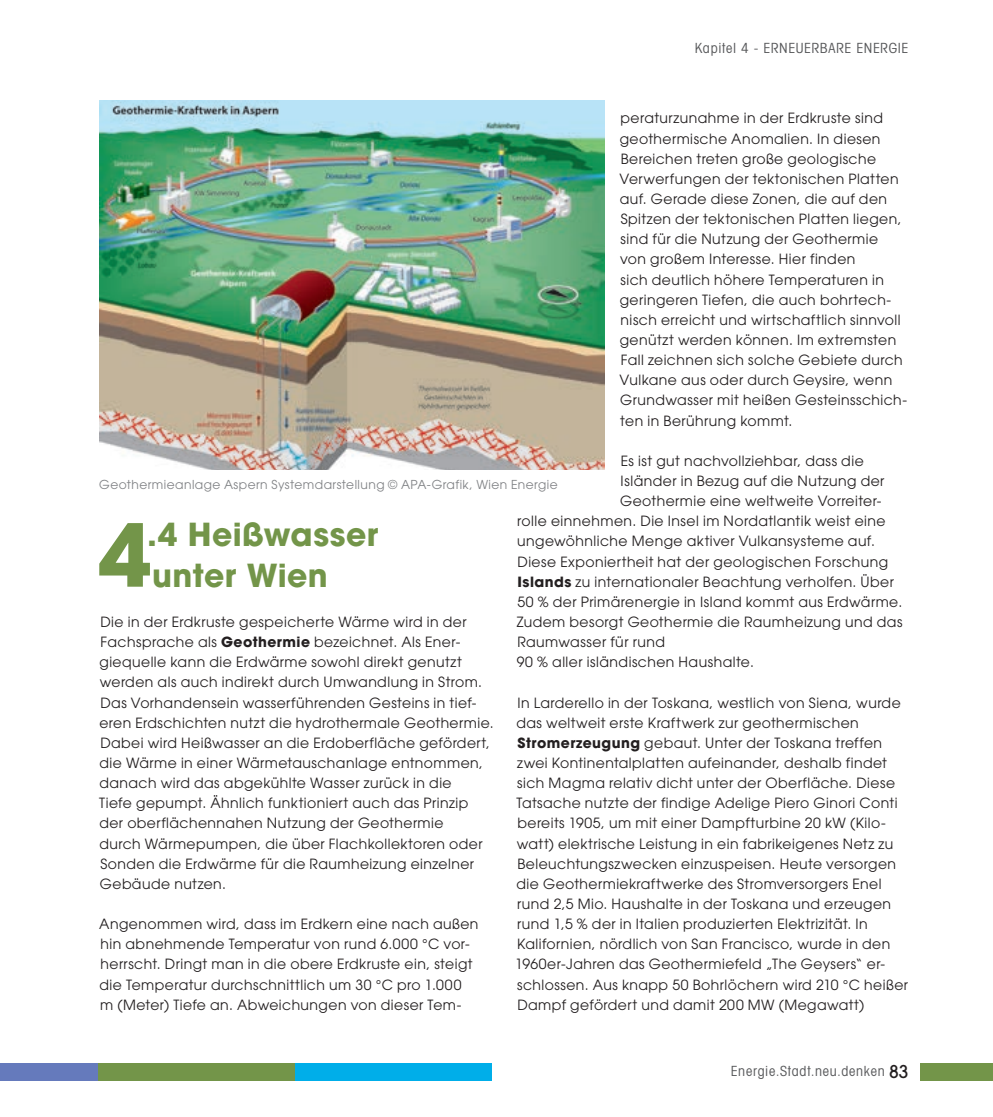
<style>
.page{position:relative;width:993px;height:1117px;background:#fff}
.page>*{position:absolute;margin:0;border:0;box-sizing:border-box;transform-origin:0 0}
.Headline{font:700 85.92px "Avant Garde";color:#739549}
.Headline-2{font:700 31.5px/40.2px "Avant Garde";letter-spacing:.015em;color:#739549}
.t1{font:14px/20.1px "Avant Garde";letter-spacing:.03em;color:#231f20}
.t2{font:condensed 14px "Avant Garde";letter-spacing:.05em;color:#57585a}
.t3{font:12.25px "Avant Garde";letter-spacing:.035em;color:#808285}
.s1{font-weight:700}
.s2{font-weight:500;font-stretch:normal;font-size:17.5px;color:#231f20}
</style>
<div class="page">
<img style="left:99px;top:101px;width:505px;height:369px">
<div style="left:919px;top:1062px;width:73px;height:18px;background:#739549"></div>
<div style="left:0;top:1062px;width:98px;height:18px;background:#657abc"></div>
<div style="left:98px;top:1062px;width:196px;height:18px;background:#739549"></div>
<div style="left:294px;top:1062px;width:197px;height:18px;background:#00aee9"></div>
<p class="t2" style="left:694px;top:40px;width:215px">Kapitel 4 - ERNEUERBARE ENERGIE</p>
<p class="t1" style="left:619px;top:108px;width:289px">peraturzunahme in der Erdkruste sind geothermische Anomalien. In diesen Bereichen treten große geologische Verwerfungen der tektonischen Platten auf. Gerade diese Zonen, die auf den Spitzen der tektonischen Platten liegen, sind für die Nutzung der Geothermie<br>von großem Interesse. Hier finden<br>sich deutlich höhere Temperaturen in geringeren Tiefen, die auch bohrtech&shy;nisch erreicht und wirtschaftlich sinnvoll genützt werden können. Im extremsten Fall zeichnen sich solche Gebiete durch Vulkane aus oder durch Geysire, wenn Grundwasser mit heißen Gesteinsschich&shy;ten in Berührung kommt.</p>
<p class="t1" style="left:620px;top:450px;width:244px">Es ist gut nachvollziehbar, dass die</p>
<p class="t1" style="left:620px;top:470px;width:265px">Isländer in Bezug auf die Nutzung der</p>
<p class="t1" style="left:620px;top:491px;width:263px">Geothermie eine weltweite Vorreiter-</p>
<p class="t1" style="left:517px;top:511px;width:369px">rolle einnehmen. Die Insel im Nordatlantik weist eine</p>
<p class="t1" style="left:517px;top:531px;width:359px">ungewöhnliche Menge aktiver Vulkansysteme auf.</p>
<p class="t1" style="left:517px;top:551px;width:372px">Diese Exponiertheit hat der geologischen Forschung</p>
<p class="t1" style="left:517px;top:571px;width:378px"><span class="s1">Islands</span> zu internationaler Beachtung verholfen. Über</p>
<p class="t1" style="left:517px;top:591px;width:386px">50 % der Primärenergie in Island kommt aus Erdwärme.</p>
<p class="t1" style="left:516px;top:611px;width:387px">Zudem besorgt Geothermie die Raumheizung und das</p>
<p class="t1" style="left:517px;top:631px;width:149px">Raumwasser für rund</p>
<p class="t1" style="left:516px;top:652px;width:238px">90 % aller isländischen Haushalte.</p>
<p class="t1" style="left:515px;top:692px;width:394px">In Larderello in der Toskana, westlich von Siena, wurde das weltweit erste Kraftwerk zur geothermischen <span class="s1">Stromerzeugung</span> gebaut. Unter der Toskana treffen zwei Kontinentalplatten aufeinander, deshalb findet sich Magma relativ dicht unter der Oberfläche. Diese Tatsache nutzte der findige Adelige Piero Ginori Conti bereits 1905, um mit einer Dampfturbine 20 kW (Kilo&shy;watt) elektrische Leistung in ein fabrikeigenes Netz zu Beleuchtungszwecken einzuspeisen. Heute versorgen die Geothermiekraftwerke des Stromversorgers Enel rund 2,5 Mio. Haushalte in der Toskana und erzeugen rund 1,5 % der in Italien produzierten Elektrizität. In Kalifornien, nördlich von San Francisco, wurde in den 1960er-Jahren das Geothermiefeld „The Geysers“ er&shy;schlossen. Aus knapp 50 Bohrlöchern wird 210 °C heißer Dampf gefördert und damit 200 MW (Megawatt)</p>
<p class="t3" style="left:99px;top:477px;width:459px">Geothermieanlage Aspern Systemdarstellung © APA-Grafik, Wien Energie</p>
<p class="Headline" style="left:98px;top:499px;width:55px">4</p>
<p class="Headline-2" style="left:147px;top:514px;width:232px">.4 Heißwasser unter Wien</p>
<p class="t1" style="left:99px;top:611px;width:396px">Die in der Erdkruste gespeicherte Wärme wird in der Fachsprache als <span class="s1">Geothermie</span> bezeichnet. Als Ener&shy;giequelle kann die Erdwärme sowohl direkt genutzt werden als auch indirekt durch Umwandlung in Strom.<br>Das Vorhandensein wasserführenden Gesteins in tief&shy;eren Erdschichten nutzt die hydrothermale Geothermie.<br>Dabei wird Heißwasser an die Erdoberfläche gefördert, die Wärme in einer Wärmetauschanlage entnommen, danach wird das abgekühlte Wasser zurück in die<br>Tiefe gepumpt. Ähnlich funktioniert auch das Prinzip der oberflächennahen Nutzung der Geothermie<br>durch Wärmepumpen, die über Flachkollektoren oder Sonden die Erdwärme für die Raumheizung einzelner Gebäude nutzen.</p>
<p class="t1" style="left:99px;top:913px;width:380px">Angenommen wird, dass im Erdkern eine nach außen hin abnehmende Temperatur von rund 6.000 °C vor&shy;herrscht. Dringt man in die obere Erdkruste ein, steigt die Temperatur durchschnittlich um 30 °C pro 1.000<br>m (Meter) Tiefe an. Abweichungen von dieser Tem-</p>
<p class="t2" style="left:730px;top:1061px;width:179px">Energie.Stadt.neu.denken <span class="s2">83</span></p>
</div>
